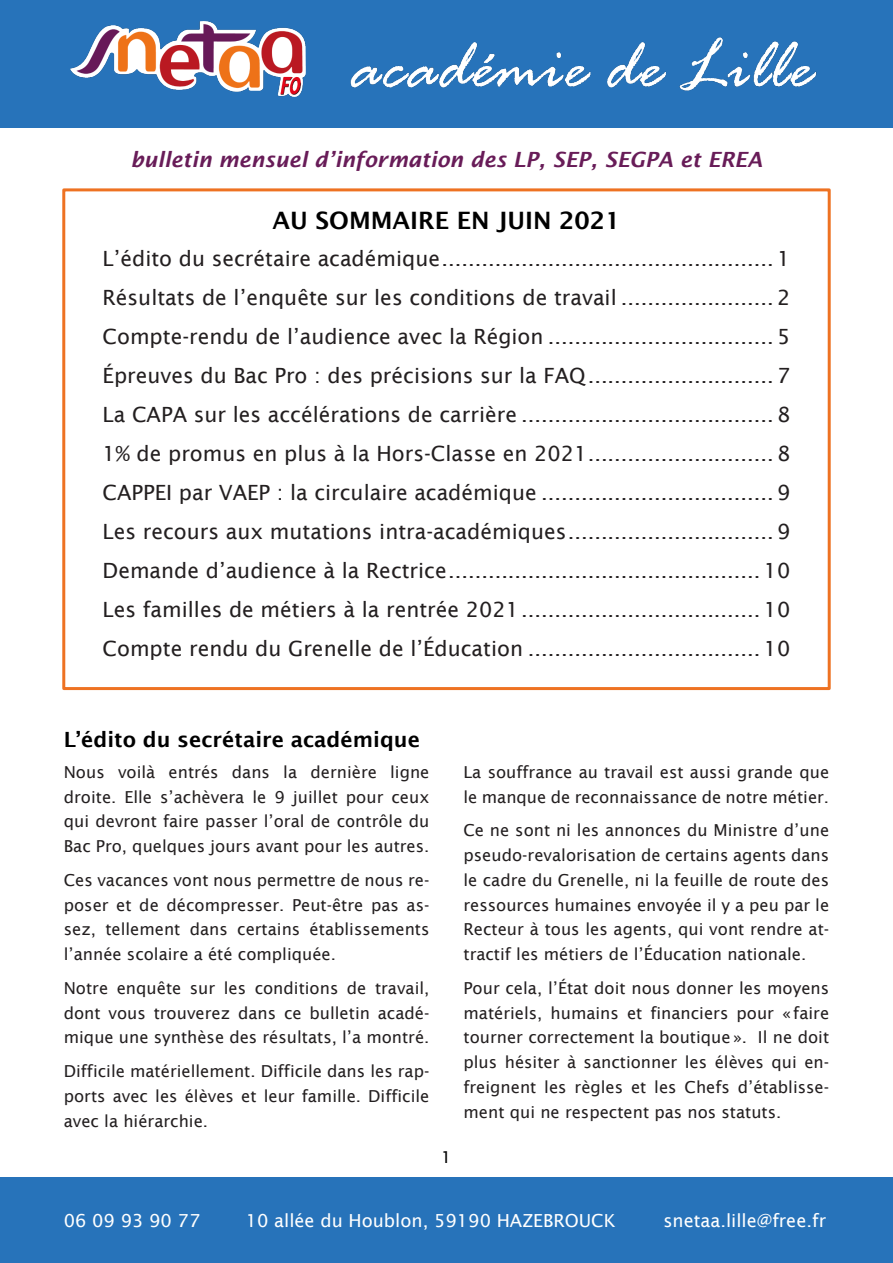
<style>
.page{position:relative;width:893px;height:1263px;background:#fff}
.page>*{position:absolute;margin:0;border:0;box-sizing:border-box;transform-origin:0 0}
.t1{font:600 24px "Lucida Sans";color:#000}
.t2{font:21px/39px "Lucida Sans";color:#231f20;text-align:justify}
.t3{font:italic 600 21px "Lucida Sans";color:#681c58}
.t4{font:600 21px "Lucida Sans";color:#000}
.t5{font:18px "Lucida Sans";color:#fff}
.t6{font:16.5px/24.8px "Lucida Sans";color:#231f20;text-align:justify}
.t7{font:16.5px "Lucida Sans";color:#000}
</style>
<div class="page">
<div style="left:0;top:0;width:893px;height:128px;background:#2773ba"></div>
<img style="left:71px;top:21px;width:234px;height:76px">
<div style="left:0;top:1178px;width:893px;height:85px;background:#2773ba"></div>
<img style="left:350px;top:37px;width:467px;height:54px">
<div style="left:62px;top:188px;width:769px;height:502px;border:3px solid #ee7222"></div>
<p class="t3" style="left:130px;top:151px;width:634px">bulletin mensuel d’information des LP, SEP, SEGPA et EREA</p>
<h1 class="t1" style="left:272px;top:211px;width:349px">AU SOMMAIRE EN JUIN 2021</h1>
<p class="t2" style="left:103px;top:241px;width:689px">L’édito du secrétaire académique.................................................. 1<br>Résultats de l’enquête sur les conditions de travail ....................... 2<br>Compte-rendu de l’audience avec la Région .................................. 5<br>Épreuves du Bac Pro : des précisions sur la FAQ............................ 7<br>La CAPA sur les accélérations de carrière ...................................... 8<br>1% de promus en plus à la Hors-Classe en 2021............................ 8<br>CAPPEI par VAEP : la circulaire académique ................................... 9<br>Les recours aux mutations intra-académiques............................... 9<br>Demande d’audience à la Rectrice............................................... 10<br>Les familles de métiers à la rentrée 2021.................................... 10<br>Compte rendu du Grenelle de l’Éducation ................................... 10</p>
<p class="t4" style="left:64px;top:731px;width:358px">L’édito du secrétaire académique</p>
<p class="t6" style="left:64px;top:761px;width:367px">Nous voilà entrés dans la dernière ligne droite. Elle s’achèvera le 9 juillet pour ceux qui devront faire passer l’oral de contrôle du Bac Pro, quelques jours avant pour les autres.</p>
<p class="t6" style="left:64px;top:869px;width:367px">Ces vacances vont nous permettre de nous re&shy;poser et de décompresser. Peut-être pas as&shy;sez, tellement dans certains établissements l’année scolaire a été compliquée.</p>
<p class="t6" style="left:64px;top:977px;width:367px">Notre enquête sur les conditions de travail, dont vous trouverez dans ce bulletin acadé&shy;mique une synthèse des résultats, l’a montré.</p>
<p class="t6" style="left:64px;top:1060px;width:367px">Difficile matériellement. Difficile dans les rap&shy;ports avec les élèves et leur famille. Difficile avec la hiérarchie.</p>
<p class="t7" style="left:441px;top:1150px;width:12px">1</p>
<p class="t6" style="left:463px;top:761px;width:367px">La souffrance au travail est aussi grande que le manque de reconnaissance de notre métier.</p>
<p class="t6" style="left:463px;top:819px;width:367px">Ce ne sont ni les annonces du Ministre d’une pseudo-revalorisation de certains agents dans le cadre du Grenelle, ni la feuille de route des ressources humaines envoyée il y a peu par le Recteur à tous les agents, qui vont rendre at&shy;tractif les métiers de l’Éducation nationale.</p>
<p class="t6" style="left:463px;top:977px;width:367px">Pour cela, l’État doit nous donner les moyens matériels, humains et financiers pour « faire tourner correctement la boutique ». Il ne doit plus hésiter à sanctionner les élèves qui en&shy;freignent les règles et les Chefs d’établisse&shy;ment qui ne respectent pas nos statuts.</p>
<p class="t5" style="left:64px;top:1213px;width:138px">06 09 93 90 77</p>
<p class="t5" style="left:246px;top:1213px;width:371px">10 allée du Houblon, 59190 HAZEBROUCK</p>
<p class="t5" style="left:663px;top:1213px;width:164px">snetaa.lille@free.fr</p>
</div>
